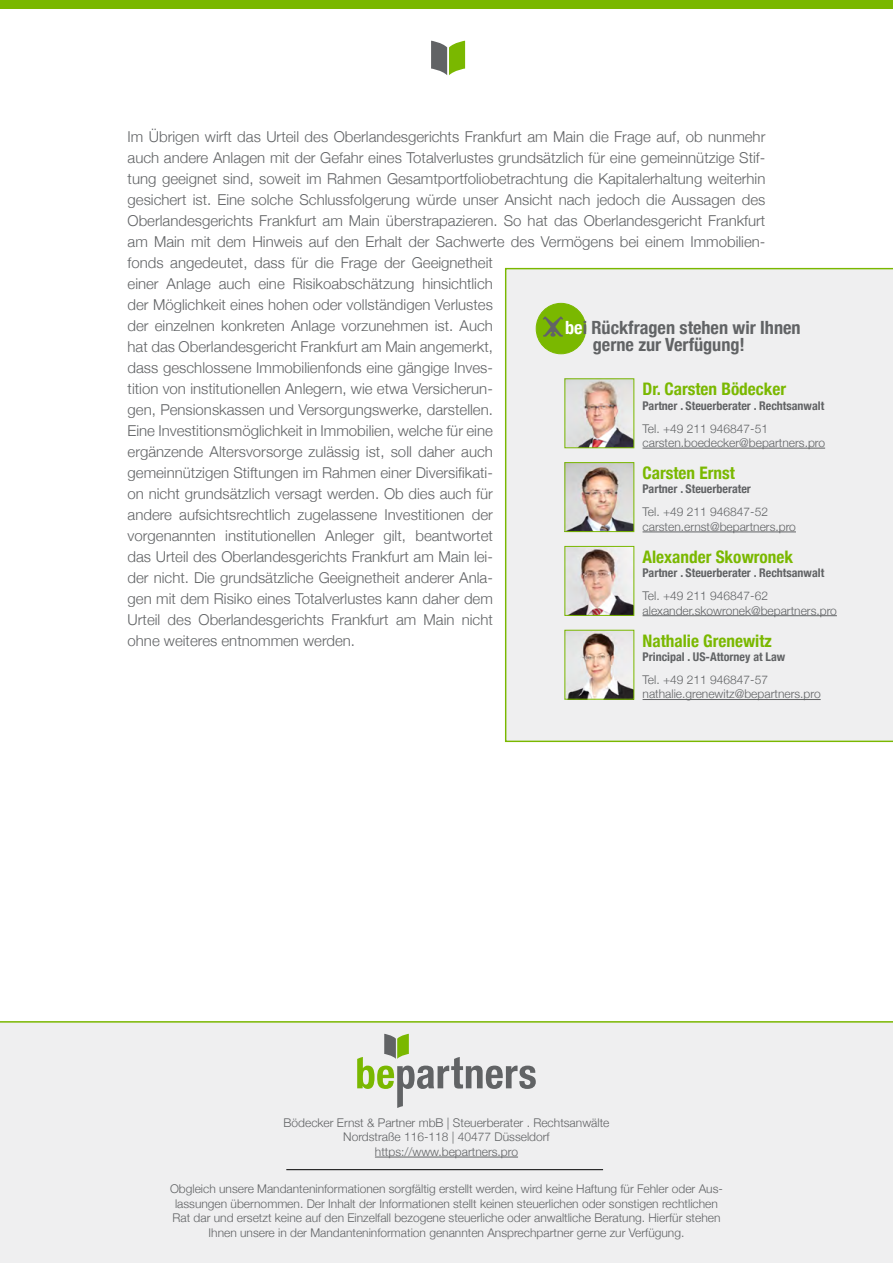
<style>
.page{position:relative;width:893px;height:1263px;background:#fff}
.page>*{position:absolute;margin:0;border:0;box-sizing:border-box;transform-origin:0 0}
.t1{font:700 condensed 18.15px/16.5px "Helvetica Neue";color:#616365}
.t2{font:700 condensed 17.25px "Helvetica Neue";color:#7ab800}
.t3{font:300 15px/21px "Helvetica Neue";color:#616365}
.t4{font:300 12px/14.4px "Helvetica Neue";color:#616365}
.t5{font:700 condensed 12px "Helvetica Neue";color:#616365}
.s1{color:#fff}
</style>
<div class="page">
<div style="left:0;top:0;width:893px;height:9px;background:#7ab800"></div>
<svg style="left:431px;top:41px;width:34px;height:34px"></svg>
<div style="left:0;top:1021px;width:893px;height:242px;background:#efeff0"></div>
<hr style="left:286px;top:1169px;width:317px;height:1px;background:#000">
<hr style="left:375px;top:1157px;width:143px;height:1px;background:#616365">
<svg style="left:357px;top:1034px;width:179px;height:74px"></svg>
<div style="left:505px;top:268px;width:388px;height:474px;background:#efeff0"></div>
<img style="left:567px;top:632px;width:65px;height:65px">
<hr style="left:643px;top:699px;width:178px;height:1px;background:#616365">
<img style="left:567px;top:548px;width:65px;height:66px">
<div style="left:565px;top:546px;width:69px;height:70px;border:1px solid #7ab800"></div>
<hr style="left:643px;top:615px;width:194px;height:1px;background:#616365">
<img style="left:567px;top:464px;width:65px;height:66px">
<div style="left:565px;top:462px;width:69px;height:70px;border:1px solid #7ab800"></div>
<hr style="left:643px;top:532px;width:153px;height:1px;background:#616365">
<img style="left:567px;top:381px;width:65px;height:65px">
<hr style="left:643px;top:448px;width:182px;height:1px;background:#616365">
<div style="left:536px;top:303px;width:50px;height:51px;background:#7ab800;border-radius:50%"></div>
<div style="left:536px;top:303px;width:50px;height:51px;border:1px solid #7ab800;border-radius:50%"></div>
<svg style="left:543px;top:316px;width:20px;height:21px"></svg>
<p class="t3" style="left:128px;top:125px;width:639px">Im Übrigen wirft das Urteil des Oberlandesgerichts Frankfurt am Main die Frage auf, ob nunmehr auch andere Anlagen mit der Gefahr eines Totalverlustes grundsätzlich für eine gemeinnützige Stif&shy;tung geeignet sind, soweit im Rahmen Gesamtportfoliobetrachtung die Kapitalerhaltung weiterhin gesichert ist. Eine solche Schlussfolgerung würde unser Ansicht nach jedoch die Aussagen des Oberlandesgerichts Frankfurt am Main überstrapazieren. So hat das Oberlandesgericht Frankfurt am Main mit dem Hinweis auf den Erhalt der Sachwerte des Vermögens bei einem Immobilien&shy;fonds angedeutet, dass für die Frage der Geeignetheit<br>einer Anlage auch eine Risikoabschätzung hinsichtlich<br>der Möglichkeit eines hohen oder vollständigen Verlustes<br>der einzelnen konkreten Anlage vorzunehmen ist. Auch<br>hat das Oberlandesgericht Frankfurt am Main angemerkt,<br>dass geschlossene Immobilienfonds eine gängige Inves-<br>tition von institutionellen Anlegern, wie etwa Versicherun-<br>gen, Pensionskassen und Versorgungswerke, darstellen.<br>Eine Investitionsmöglichkeit in Immobilien, welche für eine<br>ergänzende Altersvorsorge zulässig ist, soll daher auch<br>gemeinnützigen Stiftungen im Rahmen einer Diversifikati-<br>on nicht grundsätzlich versagt werden. Ob dies auch für<br>andere aufsichtsrechtlich zugelassene Investitionen der<br>vorgenannten institutionellen Anleger gilt, beantwortet<br>das Urteil des Oberlandesgerichts Frankfurt am Main lei-<br>der nicht. Die grundsätzliche Geeignetheit anderer Anla-<br>gen mit dem Risiko eines Totalverlustes kann daher dem<br>Urteil des Oberlandesgerichts Frankfurt am Main nicht<br>ohne weiteres entnommen werden.</p>
<p class="t1" style="left:593px;top:318px;width:209px;text-indent:-28px"><span class="s1">be</span>i Rückfragen stehen wir Ihnen gerne zur Verfügung!</p>
<p class="t2" style="left:643px;top:375px;width:145px">Dr. Carsten Bödecker</p>
<p class="t5" style="left:643px;top:395px;width:183px">Partner . Steuerberater . Rechtsanwalt</p>
<p class="t4" style="left:643px;top:420px;width:184px">Tel. +49 211 946847-51 carsten.boedecker@bepartners.pro</p>
<p class="t2" style="left:643px;top:458px;width:94px">Carsten Ernst</p>
<p class="t5" style="left:643px;top:479px;width:110px">Partner . Steuerberater</p>
<p class="t4" style="left:643px;top:504px;width:155px">Tel. +49 211 946847-52 carsten.ernst@bepartners.pro</p>
<p class="t2" style="left:643px;top:542px;width:152px">Alexander Skowronek</p>
<p class="t5" style="left:643px;top:563px;width:183px">Partner . Steuerberater . Rechtsanwalt</p>
<p class="t4" style="left:643px;top:588px;width:196px">Tel. +49 211 946847-62 alexander.skowronek@bepartners.pro</p>
<p class="t2" style="left:643px;top:626px;width:131px">Nathalie Grenewitz</p>
<p class="t5" style="left:643px;top:647px;width:144px">Principal . US-Attorney at Law</p>
<p class="t4" style="left:643px;top:671px;width:180px">Tel. +49 211 946847-57 nathalie.grenewitz@bepartners.pro</p>
<p class="t4" style="left:284px;top:1115px;width:327px;text-align:center">Bödecker Ernst &amp; Partner mbB | Steuerberater . Rechtsanwälte<br>Nordstraße 116-118 | 40477 Düsseldorf https://www.bepartners.pro</p>
<p class="t4" style="left:170px;top:1181px;width:554px;text-align:center">Obgleich unsere Mandanteninformationen sorgfältig erstellt werden, wird keine Haftung für Fehler oder Aus&shy;lassungen übernommen. Der Inhalt der Informationen stellt keinen steuerlichen oder sonstigen rechtlichen Rat dar und ersetzt keine auf den Einzelfall bezogene steuerliche oder anwaltliche Beratung. Hierfür stehen Ihnen unsere in der Mandanteninformation genannten Ansprechpartner gerne zur Verfügung.</p>
</div>
